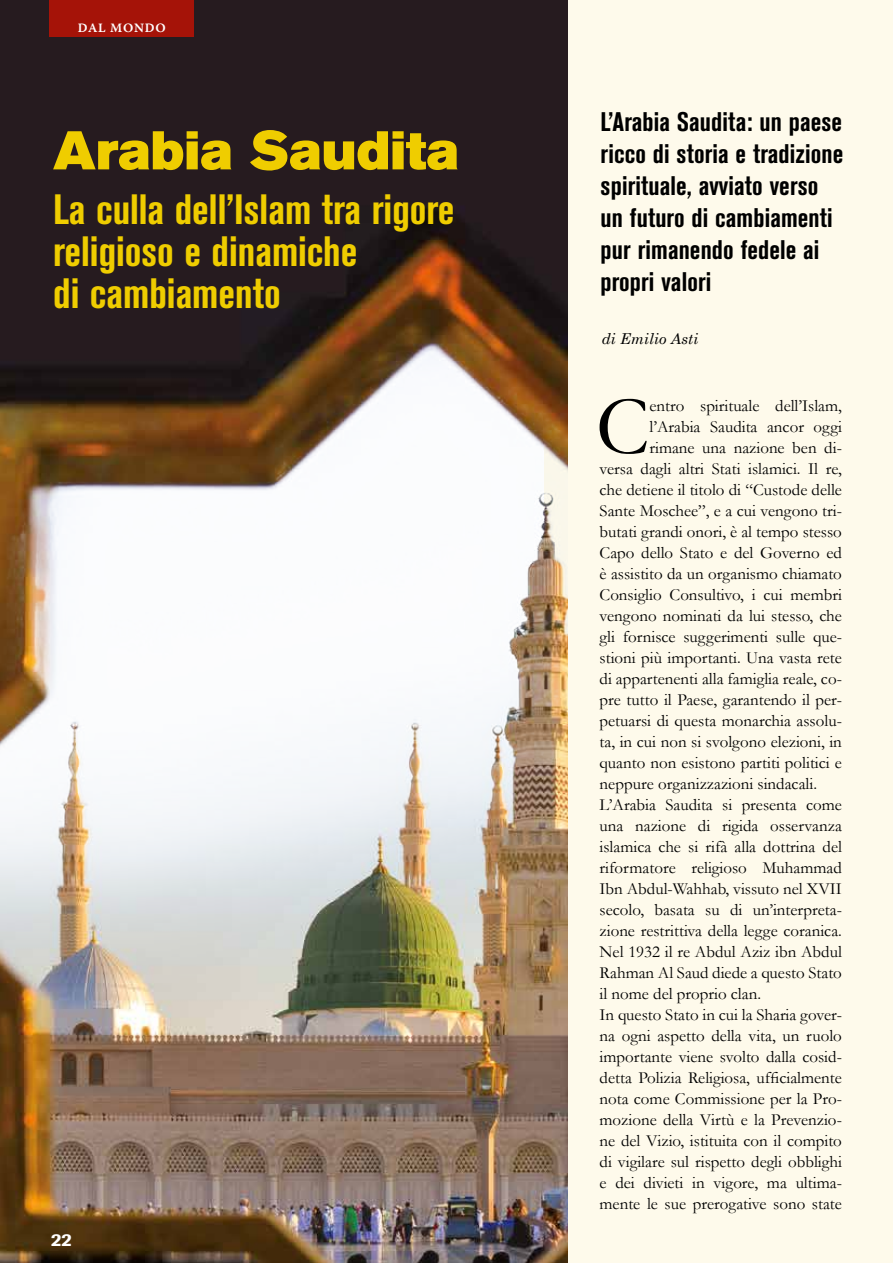
<style>
.page{position:relative;width:893px;height:1263px;background:#fff}
.page>*{position:absolute;margin:0;border:0;box-sizing:border-box;transform-origin:0 0}
.t1{font:84.3px "Garamond";color:#000}
.t2{font:54px "Akzidenz Grotesk BE Super";color:#efcd00}
.t3{font:700 condensed 42px/42px "Akzidenz Grotesk BE";color:#efcd00}
.t4{font:700 condensed 26.7px/32px "Akzidenz Grotesk BE";letter-spacing:.005em;color:#000}
.t5{font:500 18px "Imago";color:#fff}
.t6{font:16.95px "Garamond";color:#000}
.t7{font:italic 15px "Century Schoolbook";color:#000}
.t8{font:12.75px "Warnock Pro Semibold Capt";letter-spacing:.05em;color:#fff}
</style>
<div class="page">
<div style="left:544px;top:0;width:349px;height:1263px;background:#fefaeb"></div>
<img style="left:0;top:0;width:568px;height:1263px">
<div style="left:50px;top:0;width:144px;height:37px;background:#a51308"></div>
<p class="t8" style="left:78px;top:20px;width:90px">DAL MONDO</p>
<h2 class="t2" style="left:53px;top:119px;width:407px">Arabia Saudita</h2>
<h3 class="t3" style="left:53px;top:189px;width:403px">La culla dell’Islam tra rigore religioso e dinamiche<br>di cambiamento</h3>
<p class="t5" style="left:51px;top:1229px;width:22px">22</p>
<h3 class="t4" style="left:601px;top:106px;width:244px">L’Arabia Saudita: un paese ricco di storia e tradizione spirituale, avviato verso un futuro di cambiamenti pur rimanendo fedele ai propri valori</h3>
<p class="t7" style="left:602px;top:329px;width:98px">di Emilio Asti</p>
<h1 class="t1" style="left:596px;top:376px;width:55px">C</h1>
<p class="t6" style="left:649px;top:395px;width:194px">entro spirituale dell’Islam,</p>
<p class="t6" style="left:649px;top:416px;width:194px">l’Arabia Saudita ancor oggi</p>
<p class="t6" style="left:649px;top:437px;width:194px">rimane una nazione ben di-</p>
<p class="t6" style="left:600px;top:458px;width:244px">versa dagli altri Stati islamici. Il re,</p>
<p class="t6" style="left:600px;top:479px;width:244px">che detiene il titolo di “Custode delle</p>
<p class="t6" style="left:600px;top:500px;width:244px">Sante Moschee”, e a cui vengono tri-</p>
<p class="t6" style="left:600px;top:521px;width:244px">butati grandi onori, è al tempo stesso</p>
<p class="t6" style="left:600px;top:542px;width:244px">Capo dello Stato e del Governo ed</p>
<p class="t6" style="left:600px;top:563px;width:244px">è assistito da un organismo chiamato</p>
<p class="t6" style="left:600px;top:584px;width:244px">Consiglio Consultivo, i cui membri</p>
<p class="t6" style="left:600px;top:605px;width:244px">vengono nominati da lui stesso, che</p>
<p class="t6" style="left:600px;top:626px;width:244px">gli fornisce suggerimenti sulle que-</p>
<p class="t6" style="left:600px;top:647px;width:244px">stioni più importanti. Una vasta rete</p>
<p class="t6" style="left:600px;top:668px;width:244px">di appartenenti alla famiglia reale, co-</p>
<p class="t6" style="left:600px;top:689px;width:244px">pre tutto il Paese, garantendo il per-</p>
<p class="t6" style="left:600px;top:710px;width:244px">petuarsi di questa monarchia assolu-</p>
<p class="t6" style="left:600px;top:731px;width:244px">ta, in cui non si svolgono elezioni, in</p>
<p class="t6" style="left:600px;top:752px;width:244px">quanto non esistono partiti politici e</p>
<p class="t6" style="left:600px;top:773px;width:219px">neppure organizzazioni sindacali.</p>
<p class="t6" style="left:600px;top:794px;width:244px">L’Arabia Saudita si presenta come</p>
<p class="t6" style="left:600px;top:815px;width:244px">una nazione di rigida osservanza</p>
<p class="t6" style="left:600px;top:836px;width:244px">islamica che si rifà alla dottrina del</p>
<p class="t6" style="left:600px;top:857px;width:244px">riformatore religioso Muhammad</p>
<p class="t6" style="left:600px;top:878px;width:244px">Ibn Abdul-Wahhab, vissuto nel XVII</p>
<p class="t6" style="left:600px;top:899px;width:244px">secolo, basata su di un’interpreta-</p>
<p class="t6" style="left:600px;top:920px;width:244px">zione restrittiva della legge coranica.</p>
<p class="t6" style="left:600px;top:941px;width:244px">Nel 1932 il re Abdul Aziz ibn Abdul</p>
<p class="t6" style="left:600px;top:962px;width:244px">Rahman Al Saud diede a questo Stato</p>
<p class="t6" style="left:600px;top:983px;width:163px">il nome del proprio clan.</p>
<p class="t6" style="left:600px;top:1004px;width:244px">In questo Stato in cui la Sharia gover-</p>
<p class="t6" style="left:600px;top:1025px;width:244px">na ogni aspetto della vita, un ruolo</p>
<p class="t6" style="left:600px;top:1046px;width:244px">importante viene svolto dalla cosid-</p>
<p class="t6" style="left:600px;top:1067px;width:244px">detta Polizia Religiosa, ufficialmente</p>
<p class="t6" style="left:600px;top:1088px;width:244px">nota come Commissione per la Pro-</p>
<p class="t6" style="left:600px;top:1109px;width:244px">mozione della Virtù e la Prevenzio-</p>
<p class="t6" style="left:600px;top:1130px;width:244px">ne del Vizio, istituita con il compito</p>
<p class="t6" style="left:600px;top:1151px;width:244px">di vigilare sul rispetto degli obblighi</p>
<p class="t6" style="left:600px;top:1172px;width:244px">e dei divieti in vigore, ma ultima-</p>
<p class="t6" style="left:600px;top:1193px;width:244px">mente le sue prerogative sono state</p>
</div>
